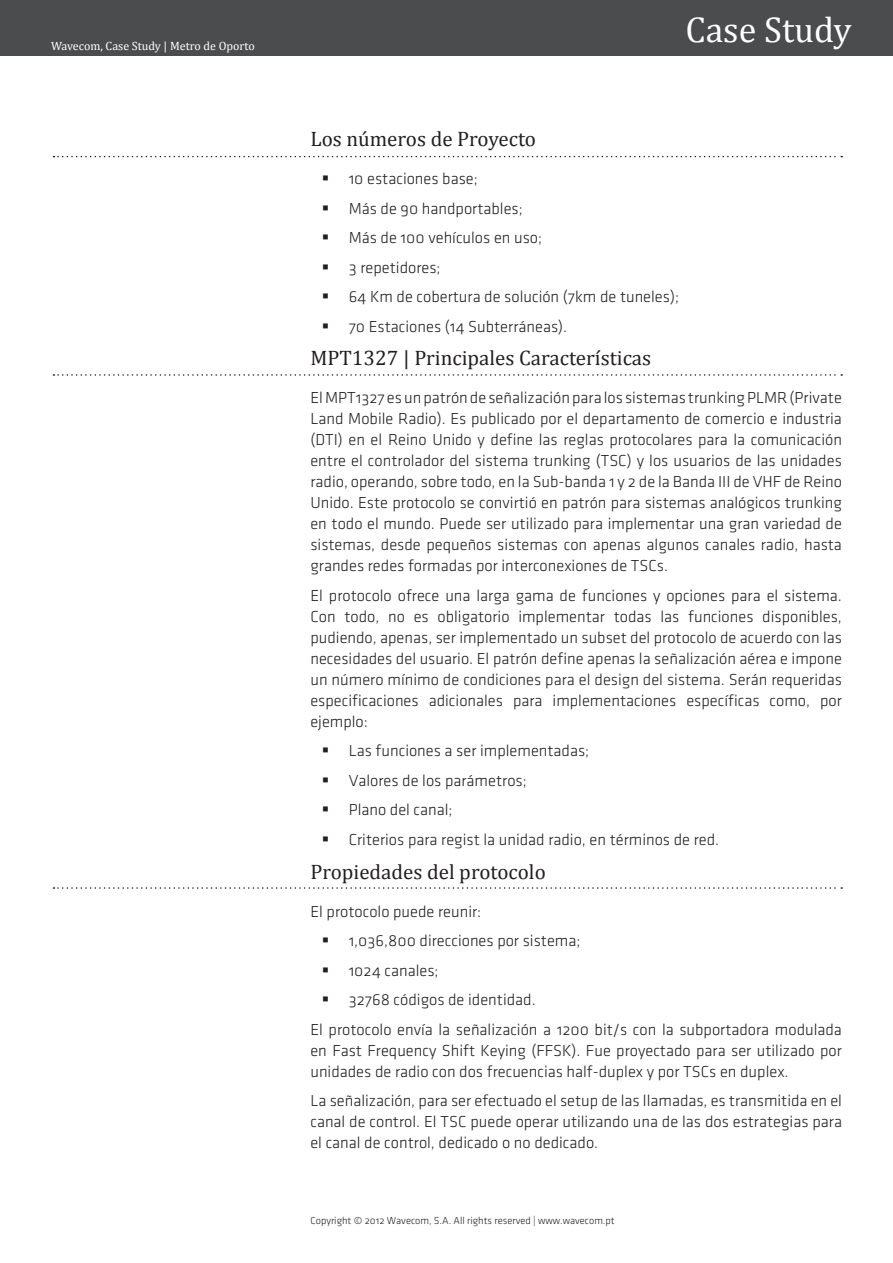
<style>
.page{position:relative;width:893px;height:1263px;background:#fff}
.page>*{position:absolute;margin:0;border:0;box-sizing:border-box;transform-origin:0 0}
.t1{font:36px "Cambria Math";color:#fff}
.Titulo{font:21px "Cambria";color:#231f20}
.enquadramento{font:16.5px/21px "Klavika Light OSF";color:#231f20;text-align:justify}
.lista_nao_ordenada{font:16.5px "Klavika Light OSF";color:#231f20}
.t2{font:12px "Cambria";color:#fff}
.t3{font:10.5px "Klavika Light OSF";color:#231f20}
</style>
<div class="page">
<div style="left:0;top:0;width:893px;height:55px;background:#4b4c4d"></div>
<svg style="left:53px;top:156px;width:789px;height:1px"></svg>
<svg style="left:53px;top:887px;width:789px;height:2px"></svg>
<svg style="left:53px;top:374px;width:789px;height:2px"></svg>
<p class="t2" style="left:51px;top:39px;width:205px">Wavecom, Case Study | Metro de Oporto</p>
<p class="t1" style="left:685px;top:9px;width:168px">Case Study</p>
<p class="Titulo" style="left:310px;top:126px;width:227px">Los números de Proyecto</p>
<p class="lista_nao_ordenada" style="left:349px;top:170px;width:131px">10 estaciones base;</p>
<p class="lista_nao_ordenada" style="left:349px;top:200px;width:176px">Más de 90 handportables;</p>
<p class="lista_nao_ordenada" style="left:349px;top:229px;width:195px">Más de 100 vehículos en uso;</p>
<p class="lista_nao_ordenada" style="left:349px;top:259px;width:93px">3 repetidores;</p>
<p class="lista_nao_ordenada" style="left:349px;top:288px;width:332px">64 Km de cobertura de solución (7km de tuneles);</p>
<p class="lista_nao_ordenada" style="left:349px;top:318px;width:220px">70 Estaciones (14 Subterráneas).</p>
<p class="Titulo" style="left:310px;top:346px;width:342px">MPT1327 | Principales Características</p>
<p class="enquadramento" style="left:310px;top:387px;width:533px">El MPT1327 es un patrón de señalización para los sistemas trunking PLMR (Private Land Mobile Radio). Es publicado por el departamento de comercio e industria (DTI) en el Reino Unido y define las reglas protocolares para la comunicación entre el controlador del sistema trunking (TSC) y los usuarios de las unidades radio, operando, sobre todo, en la Sub-banda 1 y 2 de la Banda III de VHF de Reino Unido. Este protocolo se convirtió en patrón para sistemas analógicos trunking en todo el mundo. Puede ser utilizado para implementar una gran variedad de sistemas, desde pequeños sistemas con apenas algunos canales radio, hasta grandes redes formadas por interconexiones de TSCs.</p>
<p class="enquadramento" style="left:310px;top:585px;width:533px">El protocolo ofrece una larga gama de funciones y opciones para el sistema.<br>Con todo, no es obligatorio implementar todas las funciones disponibles, pudiendo, apenas, ser implementado un subset del protocolo de acuerdo con las necesidades del usuario. El patrón define apenas la señalización aérea e impone un número mínimo de condiciones para el design del sistema. Serán requeridas especificaciones adicionales para implementaciones específicas como, por ejemplo:</p>
<p class="lista_nao_ordenada" style="left:349px;top:742px;width:242px">Las funciones a ser implementadas;</p>
<p class="lista_nao_ordenada" style="left:349px;top:772px;width:180px">Valores de los parámetros;</p>
<p class="lista_nao_ordenada" style="left:349px;top:801px;width:105px">Plano del canal;</p>
<p class="lista_nao_ordenada" style="left:349px;top:831px;width:372px">Criterios para regist la unidad radio, en términos de red.</p>
<p class="Titulo" style="left:310px;top:859px;width:237px">Propiedades del protocolo</p>
<p class="enquadramento" style="left:310px;top:901px;width:172px">El protocolo puede reunir:</p>
<p class="lista_nao_ordenada" style="left:349px;top:932px;width:233px">1,036,800 direcciones por sistema;</p>
<p class="lista_nao_ordenada" style="left:349px;top:961px;width:91px">1024 canales;</p>
<p class="lista_nao_ordenada" style="left:349px;top:991px;width:189px">32768 códigos de identidad.</p>
<p class="enquadramento" style="left:310px;top:1019px;width:533px">El protocolo envía la señalización a 1200 bit/s con la subportadora modulada en Fast Frequency Shift Keying (FFSK). Fue proyectado para ser utilizado por unidades de radio con dos frecuencias half-duplex y por TSCs en duplex.</p>
<p class="enquadramento" style="left:310px;top:1090px;width:533px">La señalización, para ser efectuado el setup de las llamadas, es transmitida en el canal de control. El TSC puede operar utilizando una de las dos estrategias para el canal de control, dedicado o no dedicado.</p>
<p class="t3" style="left:310px;top:1214px;width:306px">Copyright © 2012 Wavecom, S.A. All rights reserved | www.wavecom.pt</p>
</div>
